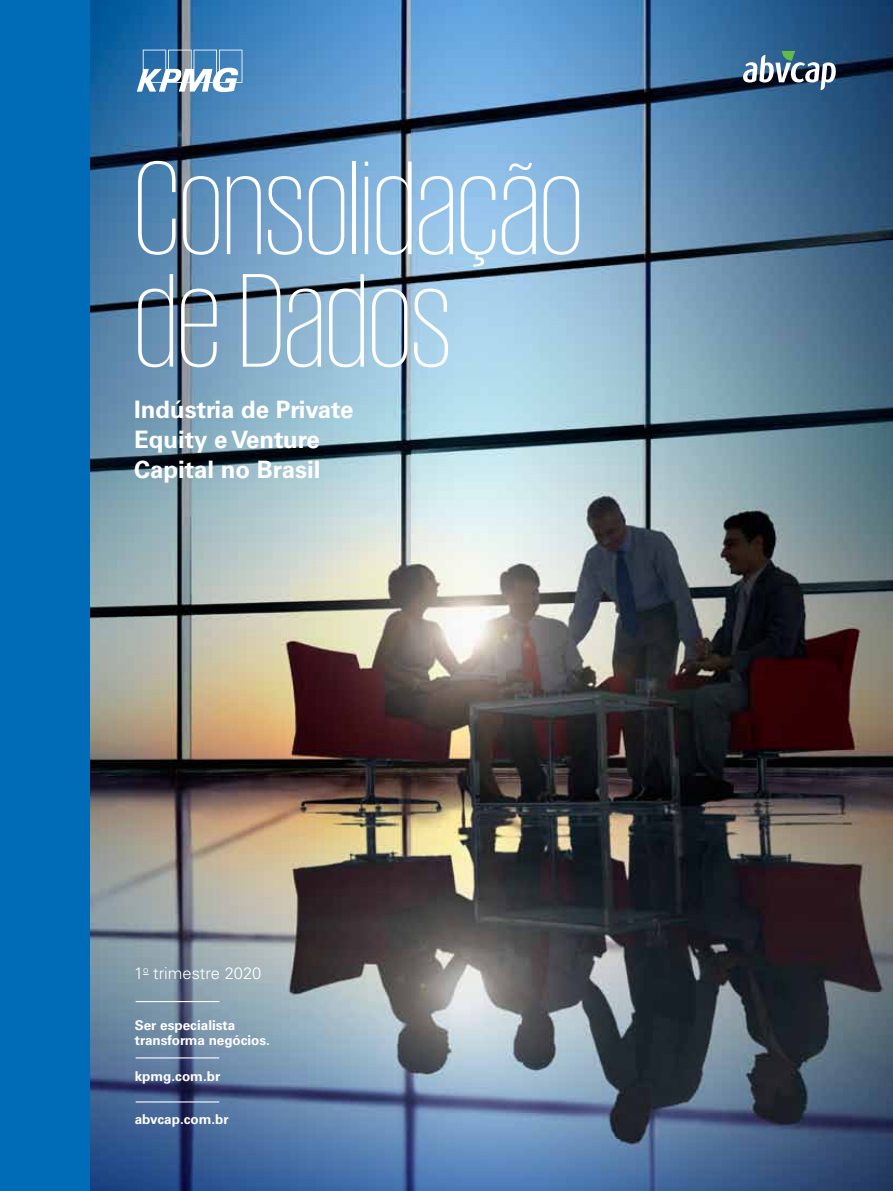
<style>
.page{position:relative;width:893px;height:1191px;background:#fff}
.page>*{position:absolute;margin:0;border:0;box-sizing:border-box;transform-origin:0 0}
.t1{font:200 136.5px/112.5px "KPMG";color:#fff}
.t2{font:700 24px/30px "Univers LT Std";color:#fff}
.t3{font:300 16.5px "Univers LT Std";color:#fff}
.t4{font:700 13.5px/15px "Univers LT Std";color:#fff}
</style>
<div class="page">
<img style="left:89px;top:0;width:804px;height:1191px">
<hr style="left:136px;top:1101px;width:83px;height:1px;background:#fff">
<hr style="left:136px;top:1057px;width:83px;height:1px;background:#fff">
<hr style="left:136px;top:1001px;width:83px;height:1px;background:#fff">
<svg style="left:137px;top:50px;width:105px;height:42px"></svg>
<svg style="left:743px;top:51px;width:93px;height:39px"></svg>
<div style="left:0;top:0;width:89px;height:1191px;background:#006cb7"></div>
<h1 class="t1" style="left:134px;top:149px;width:450px">Consolidação de Dados</h1>
<h2 class="t2" style="left:134px;top:394px;width:221px">Indústria de Private<br>Equity e Venture<br>Capital no Brasil</h2>
<p class="t3" style="left:134px;top:963px;width:129px">1<sup>o</sup> trimestre 2020</p>
<p class="t4" style="left:135px;top:1017px;width:137px">Ser especialista transforma negócios.</p>
<p class="t4" style="left:135px;top:1068px;width:87px">kpmg.com.br</p>
<p class="t4" style="left:135px;top:1112px;width:95px">abvcap.com.br</p>
</div>
